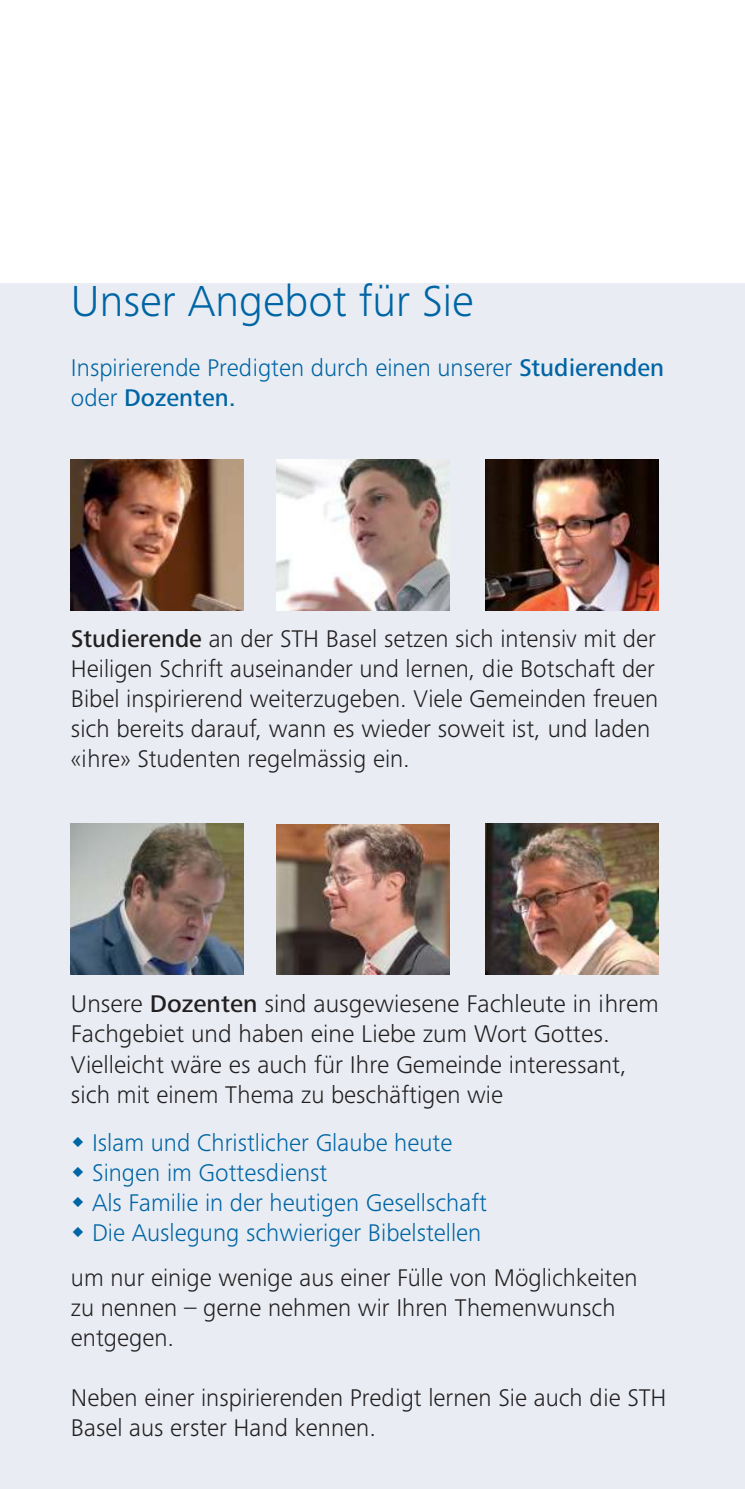
<style>
.page{position:relative;width:745px;height:1489px;background:#fff}
.page>*{position:absolute;margin:0;border:0;box-sizing:border-box;transform-origin:0 0}
.t1{font:300 45px "Frutiger Next Pro";color:#0065a5}
.t2{font:300 25px/30px "Frutiger Next Pro";color:#231f20}
.t3{font:300 25px/30px "Frutiger Next Pro";color:#0065a5}
.s1{font-weight:500}
</style>
<div class="page">
<div style="left:0;top:283px;width:744px;height:1205px;background:#e9edf3"></div>
<img style="left:276px;top:824px;width:173px;height:150px">
<img style="left:485px;top:823px;width:173px;height:151px">
<img style="left:71px;top:823px;width:172px;height:151px">
<img style="left:71px;top:459px;width:172px;height:151px">
<img style="left:485px;top:459px;width:173px;height:151px">
<img style="left:276px;top:459px;width:173px;height:151px">
<h1 class="t1" style="left:71px;top:283px;width:404px">Unser Angebot für Sie</h1>
<p class="t3" style="left:71px;top:355px;width:594px">Inspirierende Predigten durch einen unserer <span class="s1">Studierenden </span>oder <span class="s1">Dozenten.</span></p>
<p class="t2" style="left:71px;top:625px;width:588px"><span class="s1">Studierende</span> an der STH Basel setzen sich intensiv mit der Heiligen Schrift auseinander und lernen, die Botschaft der Bibel inspirierend weiterzugeben. Viele Gemeinden freuen sich bereits darauf, wann es wieder soweit ist, und laden «ihre» Studenten regelmässig ein.</p>
<p class="t2" style="left:71px;top:991px;width:589px">Unsere <span class="s1">Dozenten</span> sind ausgewiesene Fachleute in ihrem Fachgebiet und haben eine Liebe zum Wort Gottes.<br>Vielleicht wäre es auch für Ihre Gemeinde interessant, sich mit einem Thema zu beschäftigen wie</p>
<p class="t3" style="left:92px;top:1129px;width:396px">Islam und Christlicher Glaube heute Singen im Gottesdienst<br>Als Familie in der heutigen Gesellschaft Die Auslegung schwieriger Bibelstellen</p>
<p class="t2" style="left:71px;top:1264px;width:568px">um nur einige wenige aus einer Fülle von Möglichkeiten zu nennen – gerne nehmen wir Ihren Themenwunsch entgegen.</p>
<p class="t2" style="left:71px;top:1384px;width:596px">Neben einer inspirierenden Predigt lernen Sie auch die STH<br>Basel aus erster Hand kennen.</p>
</div>
